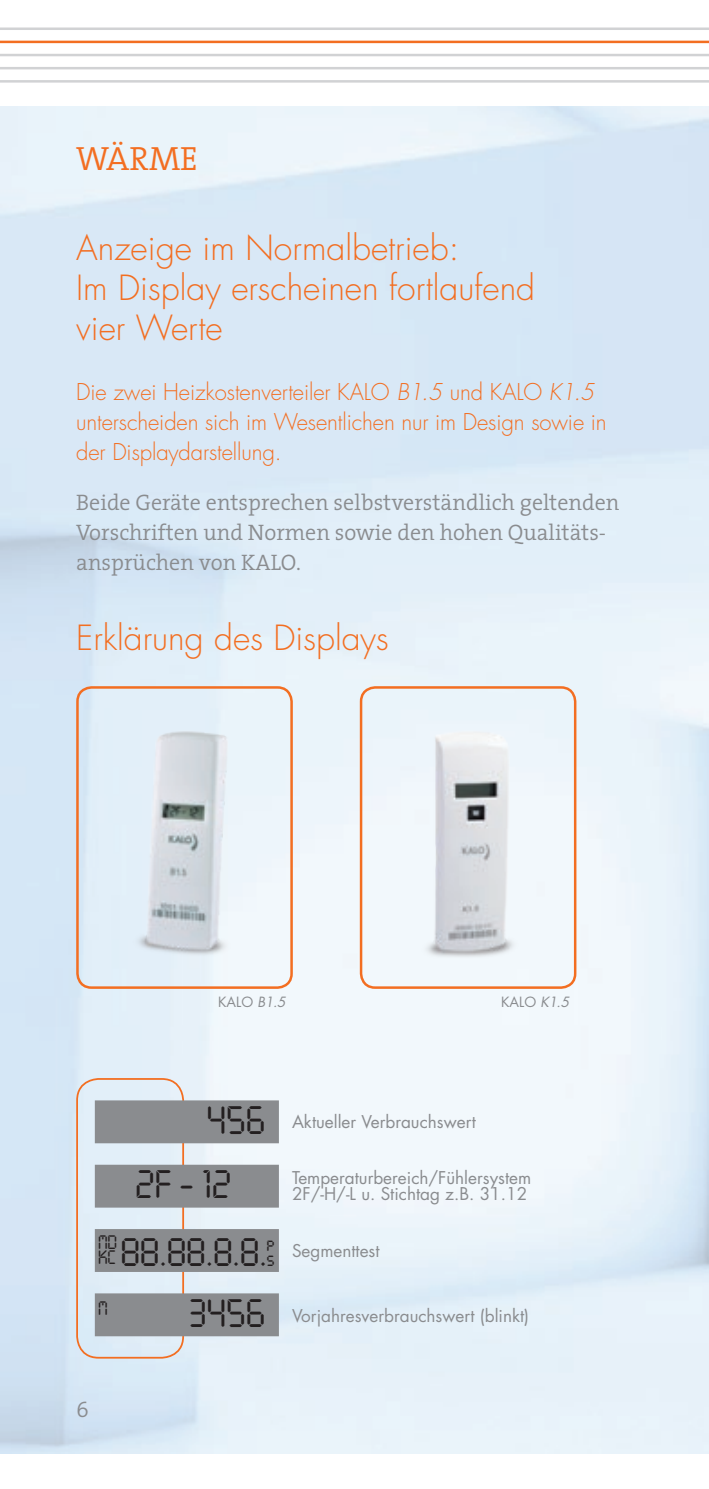
<style>
.page{position:relative;width:709px;height:1489px;background:#fff}
.page>*{position:absolute;margin:0;border:0;box-sizing:border-box;transform-origin:0 0}
.Copy_Innen_9_5_13{font:35px "Digital";color:#231f20}
.Futura_LT_light_13_5{font:300 33.75px/40px "Futura LT";color:#f36e21}
.HL_innen_21_26{font:300 33.75px "The Serif";color:#f36e21}
.HL_innen_21_26-2{font:300 22.5px/30px "Futura LT";letter-spacing:-.005em;color:#f36e21}
.HL_innen_21_26-3{font:300 22.5px/30px "The Serif";color:#8a8c8f}
.HL_innen_21_26-4{font:22.5px "The Serif Semi Light Caps";color:#8a8c8f}
.Copy_Innen_9_5_13-2{font:17.25px/16px "Futura LT";color:#8a8c8f}
.Copy_Innen_9_5_13-3{font:17.25px "Digital";color:#231f20}
.Copy_Innen_9_5_13-4{font:13.75px "Futura LT";color:#8a8c8f}
.s1{font-style:italic}
</style>
<div class="page">
<img style="left:0;top:106px;width:709px;height:1347px">
<div style="left:76px;top:1077px;width:108px;height:281px;border:2px solid #f36e21;border-radius:21px"></div>
<div style="left:95px;top:1293px;width:184px;height:43px;background:#8a8c8f;border:2px solid #8a8c8f"></div>
<div style="left:95px;top:1228px;width:184px;height:43px;background:#8a8c8f;border:2px solid #8a8c8f"></div>
<div style="left:95px;top:1164px;width:184px;height:43px;background:#8a8c8f;border:2px solid #8a8c8f"></div>
<div style="left:95px;top:1100px;width:184px;height:43px;background:#8a8c8f;border:2px solid #8a8c8f"></div>
<img style="left:77px;top:687px;width:214px;height:300px">
<div style="left:76px;top:686px;width:217px;height:302px;border:2px solid #f36e21;border-radius:14px"></div>
<img style="left:361px;top:687px;width:214px;height:300px">
<div style="left:360px;top:686px;width:216px;height:302px;border:2px solid #f36e21;border-radius:14px"></div>
<hr style="left:0;top:80px;width:709px;height:3px;background:#d1d2d4">
<hr style="left:0;top:67px;width:709px;height:2px;background:#d1d2d4">
<hr style="left:0;top:41px;width:709px;height:2px;background:#f36e21">
<hr style="left:0;top:27px;width:709px;height:3px;background:#d1d2d4">
<hr style="left:0;top:54px;width:709px;height:2px;background:#d1d2d4">
<p class="HL_innen_21_26" style="left:76px;top:131px;width:123px">WÄRME</p>
<p class="Futura_LT_light_13_5" style="left:76px;top:229px;width:460px">Anzeige im Normalbetrieb:<br>Im Display erscheinen fortlaufend vier Werte</p>
<p class="HL_innen_21_26-2" style="left:76px;top:377px;width:532px">Die zwei Heizkostenverteiler KALO <span class="s1">B1.5</span> und KALO <span class="s1">K1.5 </span>unterscheiden sich im Wesentlichen nur im Design sowie in der Displaydarstellung.</p>
<p class="HL_innen_21_26-3" style="left:76px;top:487px;width:545px">Beide Geräte entsprechen selbstverständlich geltenden<br>Vorschriften und Normen sowie den hohen Qualitäts&shy;ansprüchen von KALO.</p>
<p class="Futura_LT_light_13_5" style="left:76px;top:619px;width:314px">Erklärung des Displays</p>
<p class="Copy_Innen_9_5_13-4" style="left:218px;top:992px;width:69px">KALO <span class="s1">B1.5</span></p>
<p class="Copy_Innen_9_5_13-4" style="left:501px;top:992px;width:70px">KALO <span class="s1">K1.5</span></p>
<p class="Copy_Innen_9_5_13" style="left:206px;top:1096px;width:60px">456</p>
<p class="Copy_Innen_9_5_13" style="left:135px;top:1161px;width:98px">2F - 12</p>
<p class="Copy_Innen_9_5_13-3" style="left:98px;top:1230px;width:21px">MD</p>
<p class="Copy_Innen_9_5_13-3" style="left:98px;top:1246px;width:20px">KC</p>
<p class="Copy_Innen_9_5_13-3" style="left:98px;top:1296px;width:11px">M</p>
<p class="Copy_Innen_9_5_13" style="left:120px;top:1228px;width:148px">88.88.8.8.</p>
<p class="Copy_Innen_9_5_13-3" style="left:266px;top:1232px;width:10px">p</p>
<p class="Copy_Innen_9_5_13-3" style="left:266px;top:1247px;width:10px">s</p>
<p class="Copy_Innen_9_5_13" style="left:189px;top:1289px;width:78px">3456</p>
<p class="Copy_Innen_9_5_13-2" style="left:292px;top:1114px;width:185px">Aktueller Verbrauchswert</p>
<p class="Copy_Innen_9_5_13-2" style="left:292px;top:1169px;width:241px">Temperaturbereich/Fühlersystem<br>2F/-H/-L u. Stichtag z.B. 31.12</p>
<p class="Copy_Innen_9_5_13-2" style="left:292px;top:1242px;width:89px">Segmenttest</p>
<p class="Copy_Innen_9_5_13-2" style="left:292px;top:1307px;width:239px">Vorjahresverbrauchswert (blinkt)</p>
<p class="HL_innen_21_26-4" style="left:76px;top:1390px;width:14px">6</p>
</div>
